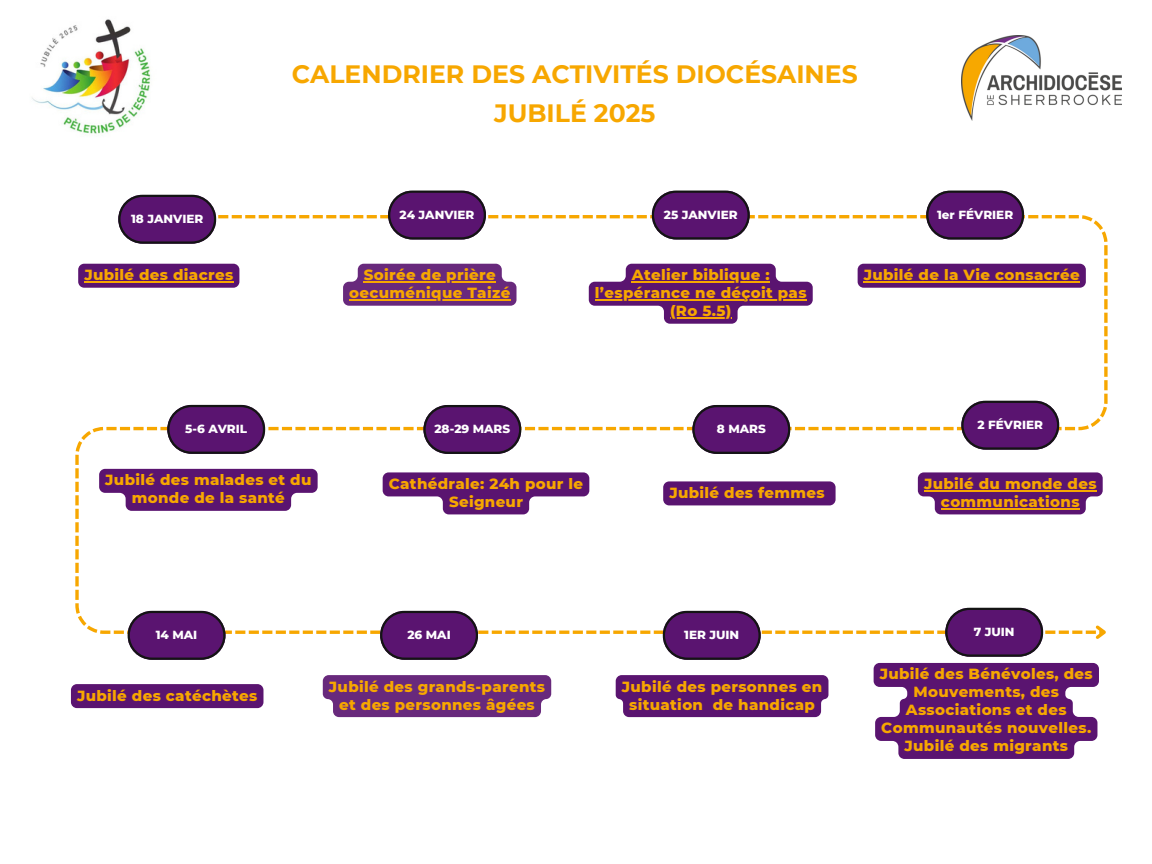
<style>
.page{position:relative;width:1152px;height:864px;background:#fff}
.page>*{position:absolute;margin:0;border:0;box-sizing:border-box;transform-origin:0 0}
.t1{font:700 25.05px "Montserrat";color:#f7a700}
.t2{font:800 15px/18px "Montserrat";letter-spacing:.02em;color:#f7a700;text-align:center}
.t3{font:800 12px "Montserrat";color:#fff}
</style>
<div class="page">
<svg style="left:75px;top:213px;width:1033px;height:421px"></svg>
<svg style="left:1093px;top:622px;width:15px;height:17px"></svg>
<svg style="left:118px;top:195px;width:98px;height:49px;background:#632c74"></svg>
<img style="left:32px;top:19px;width:119px;height:115px">
<img style="left:961px;top:35px;width:160px;height:86px">
<div style="left:78px;top:264px;width:161px;height:24px;background:#5a1470;border-radius:6px"></div>
<hr style="left:84px;top:281px;width:150px;height:1px;background:#f7a700">
<svg style="left:99px;top:469px;width:219px;height:42px;background:#6c2e80"></svg>
<svg style="left:918px;top:472px;width:185px;height:42px;background:#703078"></svg>
<hr style="left:924px;top:490px;width:173px;height:1px;background:#f7a700">
<hr style="left:941px;top:508px;width:139px;height:1px;background:#f7a700">
<div style="left:663px;top:481px;width:173px;height:24px;background:#5a1470;border-radius:6px"></div>
<svg style="left:343px;top:264px;width:174px;height:42px;background:#7b4182"></svg>
<hr style="left:364px;top:281px;width:132px;height:1px;background:#f7a700">
<hr style="left:349px;top:299px;width:162px;height:1px;background:#f7a700">
<div style="left:71px;top:684px;width:192px;height:24px;background:#5a1470;border-radius:6px"></div>
<svg style="left:589px;top:264px;width:224px;height:60px"></svg>
<hr style="left:632px;top:281px;width:138px;height:1px;background:#f7a700">
<hr style="left:595px;top:299px;width:212px;height:1px;background:#f7a700">
<hr style="left:670px;top:317px;width:62px;height:1px;background:#f7a700">
<div style="left:323px;top:675px;width:228px;height:42px;background:#68297c"></div>
<div style="left:858px;top:264px;width:228px;height:24px;background:#5a1470;border-radius:6px"></div>
<hr style="left:864px;top:281px;width:216px;height:1px;background:#f7a700">
<div style="left:616px;top:675px;width:212px;height:42px;background:#5a1470"></div>
<svg style="left:383px;top:472px;width:206px;height:42px"></svg>
<svg style="left:388px;top:191px;width:98px;height:49px;background:#632d75"></svg>
<svg style="left:652px;top:191px;width:98px;height:49px;background:#632d75"></svg>
<svg style="left:926px;top:191px;width:98px;height:49px;background:#632d75"></svg>
<svg style="left:961px;top:401px;width:98px;height:49px;background:#632c74"></svg>
<svg style="left:692px;top:405px;width:98px;height:49px;background:#632c74"></svg>
<svg style="left:423px;top:405px;width:98px;height:49px;background:#632c74"></svg>
<svg style="left:167px;top:405px;width:98px;height:49px;background:#632c74"></svg>
<svg style="left:128px;top:611px;width:97px;height:49px;background:#622a73"></svg>
<svg style="left:380px;top:611px;width:98px;height:49px;background:#632c74"></svg>
<svg style="left:663px;top:611px;width:98px;height:49px;background:#632c74"></svg>
<svg style="left:945px;top:608px;width:98px;height:49px;background:#632c74"></svg>
<svg style="left:874px;top:663px;width:225px;height:96px;background:#6f3282"></svg>
<p class="t3" style="left:131px;top:211px;width:74px">18 JANVIER</p>
<p class="t2" style="left:84px;top:266px;width:150px">Jubilé des diacres</p>
<h1 class="t1" style="left:292px;top:59px;width:567px">CALENDRIER DES ACTIVITÉS DIOCÉSAINES</h1>
<p class="t1" style="left:494px;top:98px;width:163px">JUBILÉ 2025</p>
<h2 class="t3" style="left:400px;top:207px;width:77px">24 JANVIER</h2>
<h3 class="t3" style="left:664px;top:207px;width:75px">25 JANVIER</h3>
<h2 class="t3" style="left:937px;top:207px;width:78px">1er FÉVRIER</h2>
<h3 class="t2" style="left:364px;top:266px;width:133px">Soirée de prière</h3>
<p class="t2" style="left:349px;top:284px;width:163px">oecuménique Taizé</p>
<h2 class="t2" style="left:632px;top:266px;width:139px">Atelier biblique :</h2>
<h2 class="t2" style="left:595px;top:284px;width:213px">l’espérance ne déçoit pas</h2>
<h3 class="t2" style="left:670px;top:302px;width:63px">(Ro 5.5)</h3>
<h3 class="t2" style="left:864px;top:266px;width:217px">Jubilé de la Vie consacrée</h3>
<h3 class="t3" style="left:185px;top:421px;width:64px">5-6 AVRIL</h3>
<h3 class="t3" style="left:434px;top:421px;width:77px">28-29 MARS</h3>
<h3 class="t3" style="left:717px;top:421px;width:50px">8 MARS</h3>
<h2 class="t3" style="left:978px;top:417px;width:67px">2 FÉVRIER</h2>
<h3 class="t2" style="left:105px;top:471px;width:208px">Jubilé des malades et du monde de la santé</h3>
<h3 class="t2" style="left:924px;top:475px;width:174px">Jubilé du monde des communications</h3>
<h2 class="t2" style="left:389px;top:475px;width:196px">Cathédrale: 24h pour le<br>Seigneur</h2>
<p class="t2" style="left:669px;top:484px;width:157px">Jubilé des femmes</p>
<h3 class="t3" style="left:156px;top:627px;width:43px">14 MAI</h3>
<h2 class="t3" style="left:407px;top:627px;width:45px">26 MAI</h2>
<h2 class="t3" style="left:684px;top:627px;width:57px">1ER JUIN</h2>
<h2 class="t3" style="left:974px;top:624px;width:42px">7 JUIN</h2>
<h2 class="t2" style="left:880px;top:665px;width:215px">Jubilé des Bénévoles, des<br>Mouvements, des<br>Associations et des<br>Communautés nouvelles.<br>Jubilé des migrants</h2>
<h2 class="t2" style="left:329px;top:677px;width:218px">Jubilé des grands-parents et des personnes âgées</h2>
<h3 class="t2" style="left:622px;top:677px;width:202px">Jubilé des personnes en situation de handicap</h3>
<h2 class="t2" style="left:77px;top:686px;width:182px">Jubilé des catéchètes</h2>
</div>
